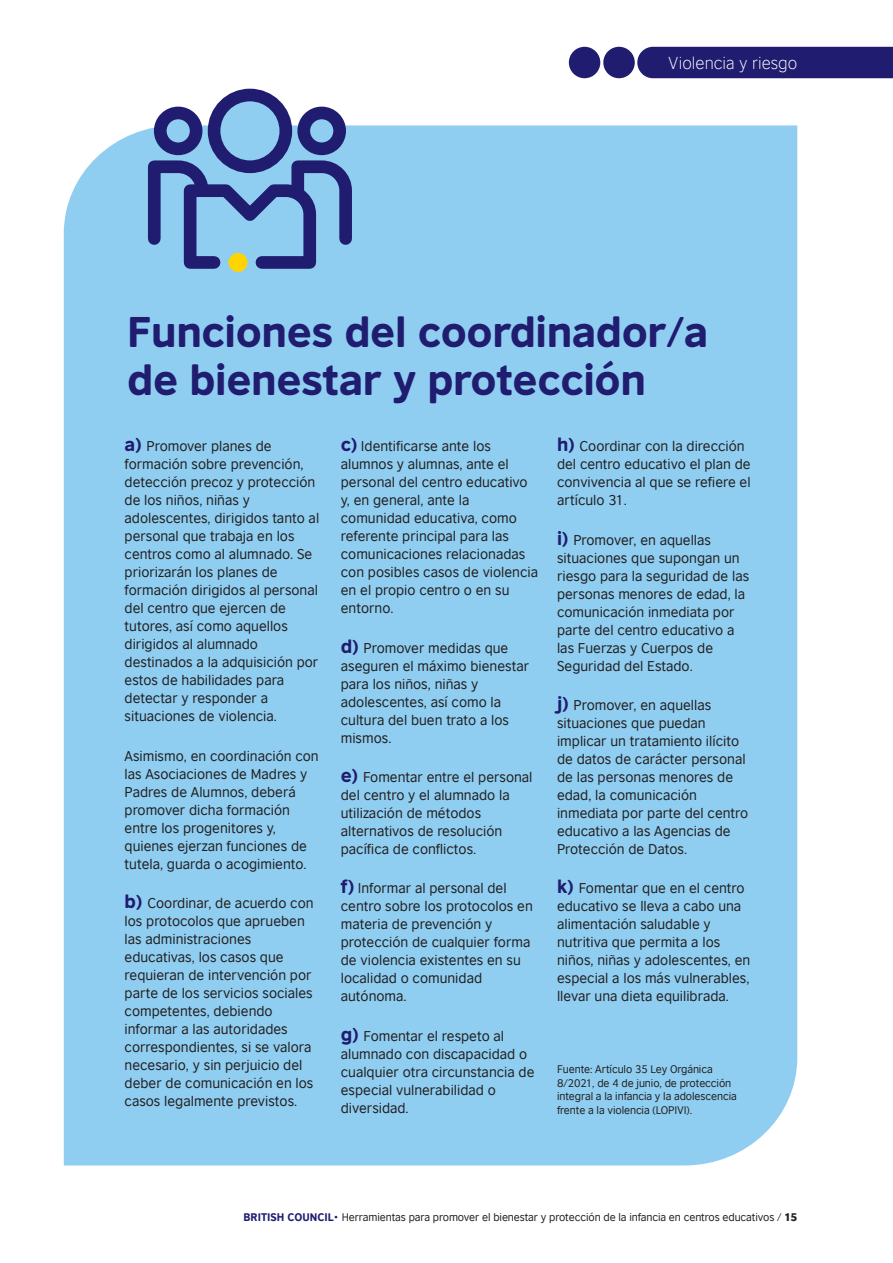
<style>
.page{position:relative;width:893px;height:1263px;background:#fff}
.page>*{position:absolute;margin:0;border:0;box-sizing:border-box;transform-origin:0 0}
.t1{font:40.95px/48.6px "British Council Sans Headline";letter-spacing:-.01em;color:#201c70}
.t2{font:300 16.5px "British Council Sans";color:#fff}
.t3{font:13.5px/18px "British Council Sans";color:#231f20}
.t4{font:10.5px/13.5px "British Council Sans";letter-spacing:-.01em;color:#231f20}
.s1{font-family:"British Council Sans Headline";font-size:18px;color:#201c70}
.s2{font-family:"British Council Sans Headline";color:#201c70}
.s3{color:#201c70}
.s4{font-weight:900}
</style>
<div class="page">
<div style="left:637px;top:47px;width:256px;height:31px;background:#201c70"></div>
<div style="left:569px;top:47px;width:31px;height:31px;background:#201c70;border-radius:50%"></div>
<div style="left:603px;top:47px;width:32px;height:31px;background:#201c70;border-radius:50%"></div>
<div style="left:64px;top:125px;width:733px;height:1040px;background:#8fcef1"></div>
<svg style="left:158px;top:96px;width:183px;height:45px"></svg>
<div style="left:154px;top:107px;width:48px;height:48px;border:13px solid #201c70;border-radius:50%"></div>
<div style="left:297px;top:107px;width:49px;height:48px;border:13px solid #201c70;border-radius:50%"></div>
<svg style="left:142px;top:154px;width:216px;height:121px;background:#6c96c8"></svg>
<div style="left:208px;top:89px;width:84px;height:84px;border:13px solid #201c70;border-radius:50%"></div>
<div style="left:228px;top:253px;width:19px;height:19px;background:#fed503;border-radius:50%"></div>
<p class="t2" style="left:668px;top:53px;width:131px">Violencia y riesgo</p>
<p class="t1" style="left:127px;top:306px;width:583px">Funciones del coordinador/a de bienestar y protección</p>
<p class="t3" style="left:125px;top:437px;width:196px"><span class="s1">a)</span> Promover planes de formación sobre prevención, detección precoz y protección de los niños, niñas y adolescentes, dirigidos tanto al personal que trabaja en los centros como al alumnado. Se priorizarán los planes de formación dirigidos al personal del centro que ejercen de tutores, así como aquellos dirigidos al alumnado destinados a la adquisición por estos de habilidades para detectar y responder a situaciones de violencia.</p>
<p class="t3" style="left:125px;top:746px;width:196px">Asimismo, en coordinación con las Asociaciones de Madres y<br>Padres de Alumnos, deberá promover dicha formación entre los progenitores y, quienes ejerzan funciones de tutela, guarda o acogimiento.</p>
<p class="t3" style="left:125px;top:893px;width:190px"><span class="s1">b)</span> Coordinar, de acuerdo con los protocolos que aprueben las administraciones educativas, los casos que requieran de intervención por parte de los servicios sociales competentes, debiendo informar a las autoridades correspondientes, si se valora necesario, y sin perjuicio del deber de comunicación en los casos legalmente previstos.</p>
<p class="t3" style="left:341px;top:437px;width:199px"><span class="s1">c)</span> Identificarse ante los alumnos y alumnas, ante el personal del centro educativo y, en general, ante la comunidad educativa, como referente principal para las comunicaciones relacionadas con posibles casos de violencia en el propio centro o en su entorno.</p>
<p class="t3" style="left:341px;top:638px;width:190px"><span class="s1">d)</span> Promover medidas que aseguren el máximo bienestar para los niños, niñas y adolescentes, así como la cultura del buen trato a los mismos.</p>
<p class="t3" style="left:341px;top:767px;width:193px"><span class="s1">e)</span> Fomentar entre el personal del centro y el alumnado la utilización de métodos alternativos de resolución pacífica de conflictos.</p>
<p class="t3" style="left:341px;top:879px;width:193px"><span class="s1">f)</span> Informar al personal del centro sobre los protocolos en materia de prevención y protección de cualquier forma de violencia existentes en su localidad o comunidad autónoma.</p>
<p class="t3" style="left:341px;top:1026px;width:195px"><span class="s1">g)</span> Fomentar el respeto al alumnado con discapacidad o cualquier otra circunstancia de especial vulnerabilidad o diversidad.</p>
<p class="t3" style="left:557px;top:437px;width:195px"><span class="s1">h)</span> Coordinar con la dirección del centro educativo el plan de convivencia al que se refiere el artículo 31.</p>
<p class="t3" style="left:557px;top:530px;width:194px"><span class="s1">i)</span> Promover, en aquellas situaciones que supongan un riesgo para la seguridad de las personas menores de edad, la comunicación inmediata por parte del centro educativo a las Fuerzas y Cuerpos de<br>Seguridad del Estado.</p>
<p class="t3" style="left:557px;top:695px;width:193px"><span class="s1">j)</span> Promover, en aquellas situaciones que puedan implicar un tratamiento ilícito de datos de carácter personal de las personas menores de edad, la comunicación inmediata por parte del centro educativo a las Agencias de<br>Protección de Datos.</p>
<p class="t3" style="left:557px;top:879px;width:195px"><span class="s1">k)</span> Fomentar que en el centro educativo se lleva a cabo una alimentación saludable y nutritiva que permita a los niños, niñas y adolescentes, en especial a los más vulnerables, llevar una dieta equilibrada.</p>
<p class="t4" style="left:557px;top:1062px;width:181px">Fuente: Artículo 35 Ley Orgánica 8/2021, de 4 de junio, de protección integral a la infancia y la adolescencia frente a la violencia (LOPIVI).</p>
<p class="t4" style="left:244px;top:1210px;width:555px"><span class="s2">BRITISH COUNCIL</span><span class="s3">•</span> Herramientas para promover el bienestar y protección de la infancia en centros educativos / <span class="s4">15</span></p>
</div>
